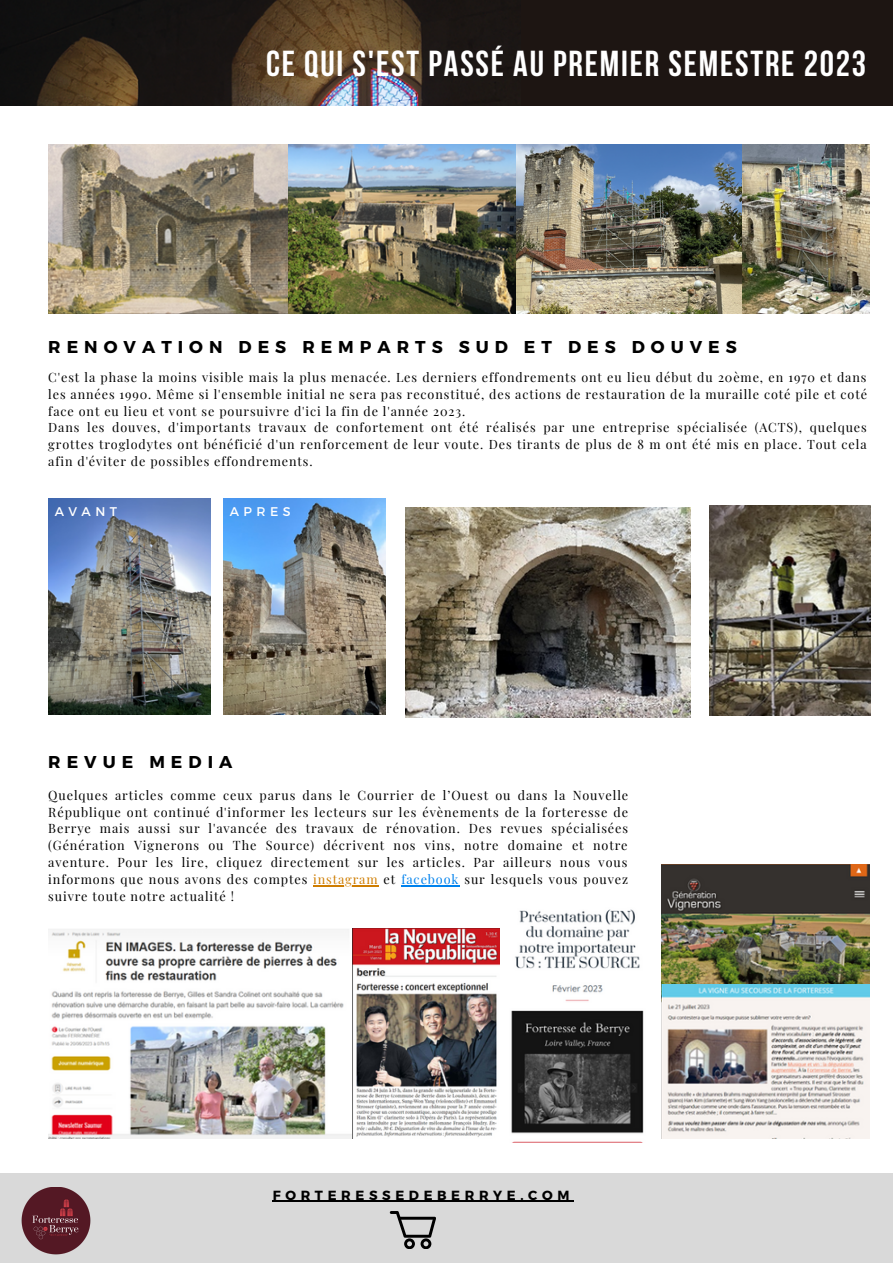
<style>
.page{position:relative;width:893px;height:1264px;background:#fff}
.page>*{position:absolute;margin:0;border:0;box-sizing:border-box;transform-origin:0 0}
.t1{font:700 36px "Bebas Neue";letter-spacing:.05em;color:#fff}
.t2{font:700 17.1px "Montserrat";letter-spacing:.35em;color:#000}
.t3{font:700 13.2px "Montserrat";letter-spacing:.35em;color:#000}
.t4{font:12.6px/16.8px "Playfair Display";letter-spacing:.07em;color:#000;text-align:justify}
.t5{font:12.6px "Montserrat";letter-spacing:.35em;color:#fff}
.s1{color:#cf7d01}
.s2{color:#0082ed}
</style>
<div class="page">
<div style="left:0;top:0;width:892px;height:106px;background:#1d1512"></div>
<div style="left:0;top:1173px;width:892px;height:89px;background:#d9d9d9"></div>
<svg style="left:390px;top:1211px;width:46px;height:37px"></svg>
<img style="left:0;top:0;width:423px;height:106px">
<img style="left:22px;top:1187px;width:68px;height:67px">
<img style="left:406px;top:507px;width:284px;height:210px">
<img style="left:709px;top:505px;width:161px;height:210px">
<img style="left:517px;top:144px;width:352px;height:170px">
<img style="left:223px;top:498px;width:162px;height:216px">
<img style="left:48px;top:144px;width:467px;height:170px">
<img style="left:48px;top:498px;width:162px;height:216px">
<img style="left:48px;top:929px;width:304px;height:209px">
<img style="left:511px;top:909px;width:133px;height:233px">
<img style="left:661px;top:864px;width:208px;height:120px">
<img style="left:661px;top:984px;width:208px;height:154px">
<img style="left:352px;top:928px;width:148px;height:210px">
<hr style="left:273px;top:1200px;width:301px;height:1px;background:#000">
<hr style="left:313px;top:885px;width:65px;height:1px;background:#cf7d01">
<hr style="left:401px;top:885px;width:58px;height:1px;background:#0082ed">
<p class="t1" style="left:266px;top:49px;width:601px">CE QUI S'EST PASSÉ AU PREMIER SEMESTRE 2023</p>
<p class="t2" style="left:48px;top:335px;width:690px">RENOVATION DES REMPARTS SUD ET DES DOUVES</p>
<p class="t4" style="left:48px;top:368px;width:820px">C'est la phase la moins visible mais la plus menacée. Les derniers effondrements ont eu lieu début du 20ème, en 1970 et dans les années 1990. Même si l'ensemble initial ne sera pas reconstitué, des actions de restauration de la muraille coté pile et coté face ont eu lieu et vont se poursuivre d'ici la fin de l'année 2023.</p>
<p class="t4" style="left:48px;top:419px;width:819px">Dans les douves, d'importants travaux de confortement ont été réalisés par une entreprise spécialisée (ACTS), quelques grottes troglodytes ont bénéficié d'un renforcement de leur voute. Des tirants de plus de 8 m ont été mis en place. Tout cela afin d'éviter de possibles effondrements.</p>
<p class="t5" style="left:55px;top:503px;width:64px">AVANT</p>
<p class="t5" style="left:230px;top:503px;width:62px">APRES</p>
<p class="t2" style="left:48px;top:750px;width:185px">REVUE MEDIA</p>
<p class="t4" style="left:48px;top:786px;width:581px">Quelques articles comme ceux parus dans le Courrier de l’Ouest ou dans la Nouvelle République ont continué d'informer les lecteurs sur les évènements de la forteresse de Berrye mais aussi sur l'avancée des travaux de rénovation. Des revues spécialisées (Génération Vignerons ou The Source) décrivent nos vins, notre domaine et notre aventure. Pour les lire, cliquez directement sur les articles. Par ailleurs nous vous informons que nous avons des comptes <span class="s1">instagram</span> et <span class="s2">facebook</span> sur lesquels vous pouvez suivre toute notre actualité !</p>
<p class="t3" style="left:273px;top:1186px;width:298px">FORTERESSEDEBERRYE.COM</p>
</div>
